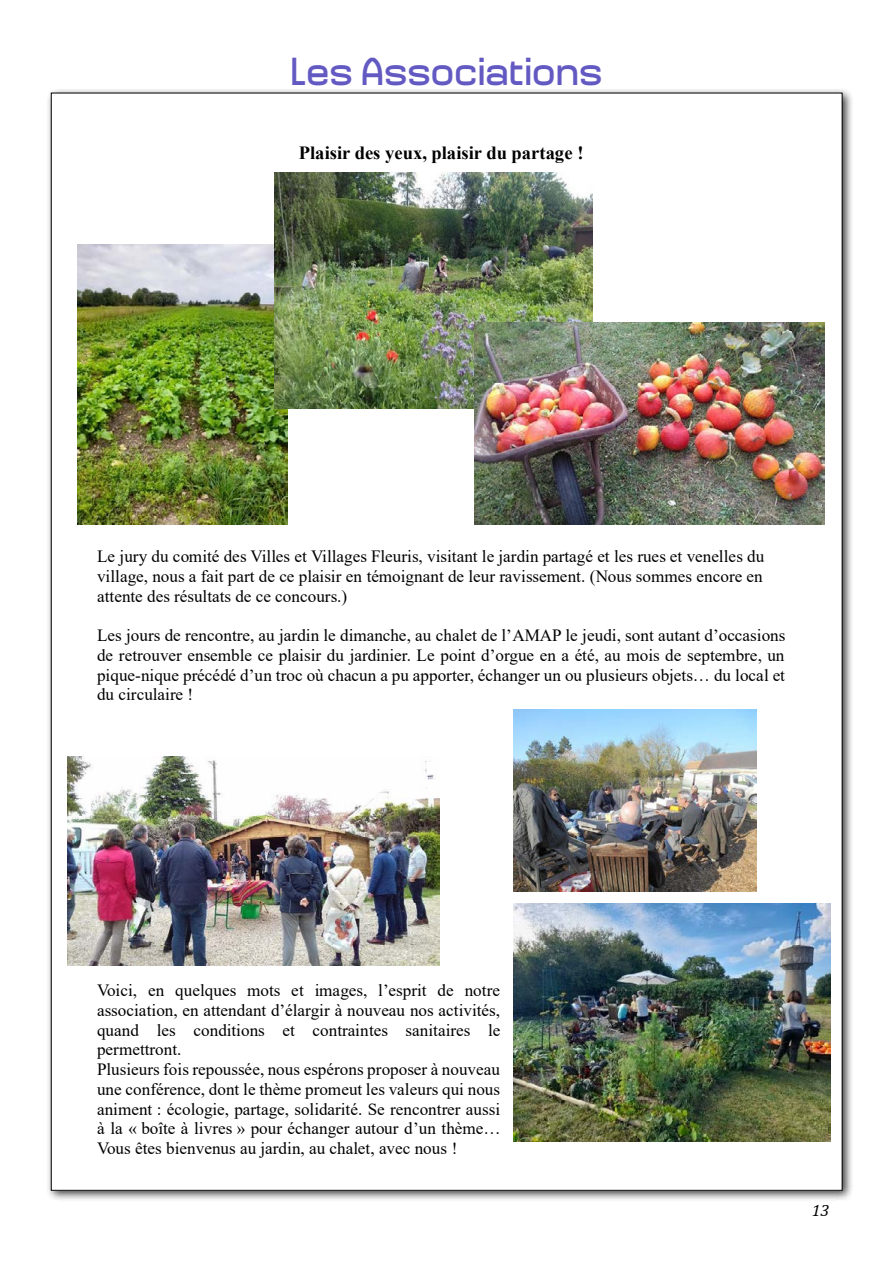
<style>
.page{position:relative;width:893px;height:1263px;background:#fff}
.page>*{position:absolute;margin:0;border:0;box-sizing:border-box;transform-origin:0 0}
.t1{font:39px "Millimetre";color:#6359c2}
.t2{font:700 18.6px "Times New Roman";color:#000}
.t3{font:17.1px/19.6px "Times New Roman";color:#000;text-align:justify}
.t4{font:italic 16.5px "Cambria";color:#000}
</style>
<div class="page">
<div style="left:45px;top:87px;width:809px;height:1115px;background:#000;opacity:.75"></div>
<div style="left:51px;top:93px;width:791px;height:1097px;background:#fff"></div>
<img style="left:78px;top:244px;width:210px;height:280px">
<img style="left:274px;top:172px;width:318px;height:236px">
<img style="left:474px;top:322px;width:350px;height:203px">
<img style="left:67px;top:756px;width:373px;height:209px">
<img style="left:514px;top:709px;width:243px;height:183px">
<img style="left:513px;top:904px;width:318px;height:238px">
<h1 class="t1" style="left:290px;top:50px;width:313px">Les Associations</h1>
<p class="t2" style="left:299px;top:139px;width:286px">Plaisir des yeux, plaisir du partage !</p>
<p class="t3" style="left:97px;top:546px;width:669px">Le jury du comité des Villes et Villages Fleuris, visitant le jardin partagé et les rues et venelles du village, nous a fait part de ce plaisir en témoignant de leur ravissement. (Nous sommes encore en attente des résultats de ce concours.)</p>
<p class="t3" style="left:97px;top:625px;width:690px">Les jours de rencontre, au jardin le dimanche, au chalet de l’AMAP le jeudi, sont autant d’occasions de retrouver ensemble ce plaisir du jardinier. Le point d’orgue en a été, au mois de septembre, un pique-nique précédé d’un troc où chacun a pu apporter, échanger un ou plusieurs objets… du local et du circulaire !</p>
<p class="t3" style="left:97px;top:980px;width:405px;text-align:left">Voici, en quelques mots et images, l’esprit de notre association, en attendant d’élargir à nouveau nos activités, quand les conditions et contraintes sanitaires le permettront.<br>Plusieurs fois repoussée, nous espérons proposer à nouveau une conférence, dont le thème promeut les valeurs qui nous animent : écologie, partage, solidarité. Se rencontrer aussi à la « boîte à livres » pour échanger autour d’un thème… Vous êtes bienvenus au jardin, au chalet, avec nous !</p>
<p class="t4" style="left:812px;top:1199px;width:19px">13</p>
</div>
